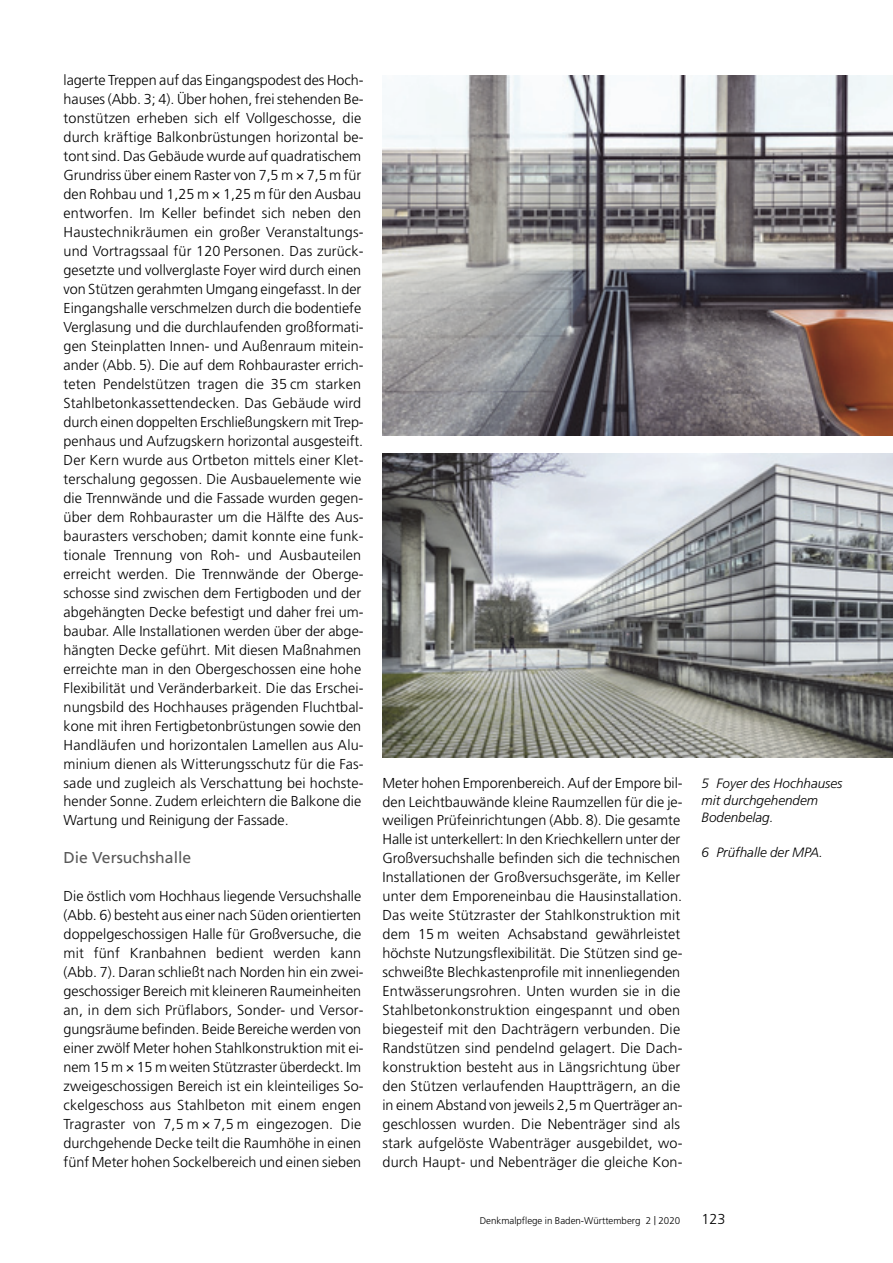
<style>
.page{position:relative;width:893px;height:1263px;background:#fff}
.page>*{position:absolute;margin:0;border:0;box-sizing:border-box;transform-origin:0 0}
.t1{font:15.75px "Frutiger";color:#595959}
.t2{font:300 14.4px/19px "Frutiger";letter-spacing:.005em;color:#000}
.t3{font:italic 300 13.5px/17.2px "Frutiger";color:#000}
.t4{font:300 9.75px "Frutiger";color:#000}
.s1{font-size:12px}
</style>
<div class="page">
<img style="left:382px;top:76px;width:510px;height:359px">
<img style="left:382px;top:453px;width:510px;height:304px">
<p class="t2" style="left:64px;top:72px;width:302px">lagerte Treppen auf das Eingangspodest des Hoch&shy;hauses (Abb. 3; 4). Über hohen, frei stehenden Be&shy;tonstützen erheben sich elf Vollgeschosse, die durch kräftige Balkonbrüstungen horizontal be&shy;tont sind. Das Gebäude wurde auf quadratischem Grundriss über einem Raster von 7,5 m × 7,5 m für den Rohbau und 1,25 m × 1,25 m für den Ausbau entworfen. Im Keller befindet sich neben den Haustechnikräumen ein großer Veranstaltungs&shy;und Vortragssaal für 120 Personen. Das zurück&shy;gesetzte und vollverglaste Foyer wird durch einen von Stützen gerahmten Umgang eingefasst. In der Eingangshalle verschmelzen durch die bodentiefe Verglasung und die durchlaufenden großformati&shy;gen Steinplatten Innen- und Außenraum mitein&shy;ander (Abb. 5). Die auf dem Rohbauraster errich&shy;teten Pendelstützen tragen die 35 cm starken Stahlbetonkassettendecken. Das Gebäude wird durch einen doppelten Erschließungskern mit Trep&shy;penhaus und Aufzugskern horizontal ausgesteift.<br>Der Kern wurde aus Ortbeton mittels einer Klet&shy;terschalung gegossen. Die Ausbauelemente wie die Trennwände und die Fassade wurden gegen&shy;über dem Rohbauraster um die Hälfte des Aus&shy;baurasters verschoben; damit konnte eine funk&shy;tionale Trennung von Roh- und Ausbauteilen erreicht werden. Die Trennwände der Ober ge - schos se sind zwischen dem Fertigboden und der abgehängten Decke befestigt und daher frei um&shy;baubar. Alle Installationen werden über der abge&shy;hängten Decke geführt. Mit diesen Maßnahmen erreichte man in den Obergeschossen eine hohe Flexibilität und Veränderbarkeit. Die das Erschei&shy;nungsbild des Hochhauses prägenden Fluchtbal&shy;kone mit ihren Fertigbetonbrüstungen sowie den Handläufen und horizontalen Lamellen aus Alu&shy;minium dienen als Witterungsschutz für die Fas&shy;sade und zugleich als Verschattung bei hochste&shy;hender Sonne. Zudem erleichtern die Balkone die Wartung und Reinigung der Fassade.</p>
<p class="t1" style="left:64px;top:852px;width:129px">Die Versuchshalle</p>
<p class="t2" style="left:64px;top:888px;width:302px">Die östlich vom Hochhaus liegende Versuchshalle (Abb. 6) besteht aus einer nach Süden orientierten doppelgeschossigen Halle für Großversuche, die mit fünf Kranbahnen bedient werden kann (Abb. 7). Daran schließt nach Norden hin ein zwei&shy;geschossiger Bereich mit kleineren Raumeinheiten an, in dem sich Prüflabors, Sonder- und Versor&shy;gungsräume befinden. Beide Bereiche werden von einer zwölf Meter hohen Stahlkonstruktion mit ei&shy;nem 15 m × 15 m weiten Stützraster überdeckt. Im zweigeschossigen Bereich ist ein kleinteiliges So&shy;ckelgeschoss aus Stahlbeton mit einem engen Trag raster von 7,5 m × 7,5 m eingezogen. Die durchgehende Decke teilt die Raumhöhe in einen fünf Meter hohen Sockelbereich und einen sieben</p>
<p class="t2" style="left:382px;top:774px;width:302px">Meter hohen Emporenbereich. Auf der Empore bil&shy;den Leichtbauwände kleine Raumzellen für die je&shy;weiligen Prüfeinrichtungen (Abb. 8). Die gesamte Halle ist unterkellert: In den Kriechkellern unter der Großversuchshalle befinden sich die technischen Installationen der Großversuchsgeräte, im Keller unter dem Emporeneinbau die Hausinstallation.<br>Das weite Stützraster der Stahlkonstruktion mit dem 15 m weiten Achsabstand gewährleistet höchste Nutzungsflexibilität. Die Stützen sind ge&shy;schweißte Blechkastenprofile mit innenliegenden Entwässerungsrohren. Unten wurden sie in die Stahlbetonkonstruktion eingespannt und oben biegesteif mit den Dachträgern verbunden. Die Randstützen sind pendelnd gelagert. Die Dach&shy;konstruktion besteht aus in Längsrichtung über den Stützen verlaufenden Hauptträgern, an die in einem Abstand von jeweils 2,5 m Querträger an&shy;geschlossen wurden. Die Nebenträger sind als stark aufgelöste Wabenträger ausgebildet, wo&shy;durch Haupt- und Nebenträger die gleiche Kon-</p>
<p class="t3" style="left:701px;top:775px;width:143px">5 Foyer des Hochhauses mit durchgehendem<br>Bodenbelag.</p>
<p class="t3" style="left:701px;top:844px;width:123px">6 Prüfhalle der MPA.</p>
<p class="t4" style="left:480px;top:1217px;width:202px">Denkmalpflege in Baden-Württemberg 2 <span class="s1">|</span> 2020</p>
<p class="t2" style="left:701px;top:1211px;width:26px">123</p>
</div>
